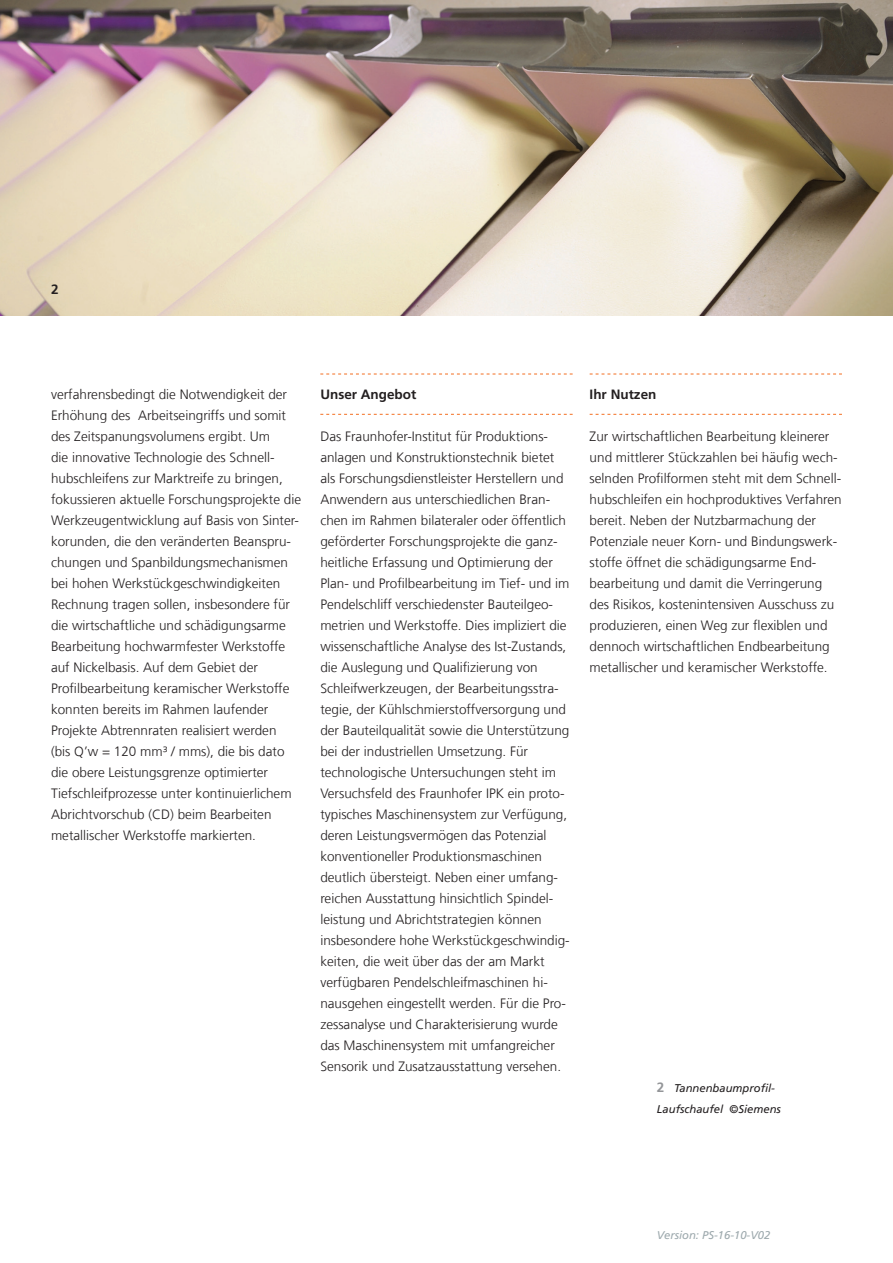
<style>
.page{position:relative;width:893px;height:1263px;background:#fff}
.page>*{position:absolute;margin:0;border:0;box-sizing:border-box;transform-origin:0 0}
.t1{font:300 13.5px/21px "Frutiger LT Com";color:#231f20}
.t2{font:700 13.5px "Frutiger LT Com";color:#231f20}
.t3{font:italic 11.25px/21px "Frutiger LT Com";color:#231f20}
.t4{font:italic 11.25px "Frutiger LT Com";color:#9da9ad}
.s1{font-weight:700;font-style:normal;font-size:13.5px;color:#939598}
</style>
<div class="page">
<svg style="left:590px;top:374px;width:252px;height:1px"></svg>
<svg style="left:590px;top:414px;width:252px;height:1px"></svg>
<svg style="left:320px;top:374px;width:253px;height:1px"></svg>
<svg style="left:320px;top:414px;width:253px;height:1px"></svg>
<img style="left:0;top:0;width:893px;height:315px">
<p class="t2" style="left:51px;top:281px;width:9px">2</p>
<p class="t1" style="left:51px;top:384px;width:252px">verfahrensbedingt die Notwendigkeit der Erhöhung des Arbeitseingriffs und somit des Zeitspanungsvolumens ergibt. Um<br>die innovative Technologie des Schnell&shy;hubschleifens zur Marktreife zu bringen, fokussieren aktuelle Forschungsprojekte die Werkzeugentwicklung auf Basis von Sinter&shy;korunden, die den veränderten Beanspru&shy;chungen und Spanbildungsmechanismen bei hohen Werkstückgeschwindigkeiten Rechnung tragen sollen, insbesondere für die wirtschaftliche und schädigungsarme Bearbeitung hochwarmfester Werkstoffe auf Nickelbasis. Auf dem Gebiet der Profilbearbeitung keramischer Werkstoffe konnten bereits im Rahmen laufender Projekte Abtrennraten realisiert werden<br>(bis Q’w = 120 mm³ / mms), die bis dato die obere Leistungsgrenze optimierter Tiefschleifprozesse unter kontinuierlichem Abrichtvorschub (CD) beim Bearbeiten metallischer Werkstoffe markierten.</p>
<p class="t2" style="left:590px;top:386px;width:68px">Ihr Nutzen</p>
<p class="t2" style="left:320px;top:386px;width:97px">Unser Angebot</p>
<p class="t1" style="left:320px;top:426px;width:251px">Das Fraunhofer-Institut für Produktions&shy;anlagen und Konstruktionstechnik bietet als Forschungsdienstleister Herstellern und Anwendern aus unterschiedlichen Bran&shy;chen im Rahmen bilateraler oder öffentlich geförderter Forschungsprojekte die ganz&shy;heitliche Erfassung und Optimierung der Plan- und Profilbearbeitung im Tief- und im Pendelschliff verschiedenster Bauteilgeo&shy;metrien und Werkstoffe. Dies impliziert die wissenschaftliche Analyse des Ist-Zustands, die Auslegung und Qualifizierung von Schleifwerkzeugen, der Bearbeitungsstra&shy;tegie, der Kühlschmierstoffversorgung und der Bauteilqualität sowie die Unterstützung bei der industriellen Umsetzung. Für technologische Untersuchungen steht im Versuchsfeld des Fraunhofer IPK ein proto&shy;typisches Maschinensystem zur Verfügung, deren Leistungsvermögen das Potenzial konventioneller Produktionsmaschinen deutlich übersteigt. Neben einer umfang&shy;reichen Ausstattung hinsichtlich Spindel&shy;leistung und Abrichtstrategien können insbesondere hohe Werkstückgeschwindig&shy;keiten, die weit über das der am Markt verfügbaren Pendelschleifmaschinen hi&shy;nausgehen eingestellt werden. Für die Pro&shy;zessanalyse und Charakterisierung wurde das Maschinensystem mit umfangreicher Sensorik und Zusatzausstattung versehen.</p>
<p class="t1" style="left:590px;top:426px;width:254px">Zur wirtschaftlichen Bearbeitung kleinerer und mittlerer Stückzahlen bei häufig wech&shy;selnden Profilformen steht mit dem Schnell&shy;hubschleifen ein hochproduktives Verfahren bereit. Neben der Nutzbarmachung der Potenziale neuer Korn- und Bindungswerk&shy;stoffe öffnet die schädigungsarme End&shy;bearbeitung und damit die Verringerung des Risikos, kostenintensiven Ausschuss zu produzieren, einen Weg zur flexiblen und dennoch wirtschaftlichen Endbearbeitung metallischer und keramischer Werkstoffe.</p>
<p class="t3" style="left:657px;top:1078px;width:126px"><span class="s1">2</span> Tannenbaumprofil-<br>Laufschaufel ©Siemens</p>
<p class="t4" style="left:657px;top:1229px;width:115px">Version: PS-16-10-V02</p>
</div>
